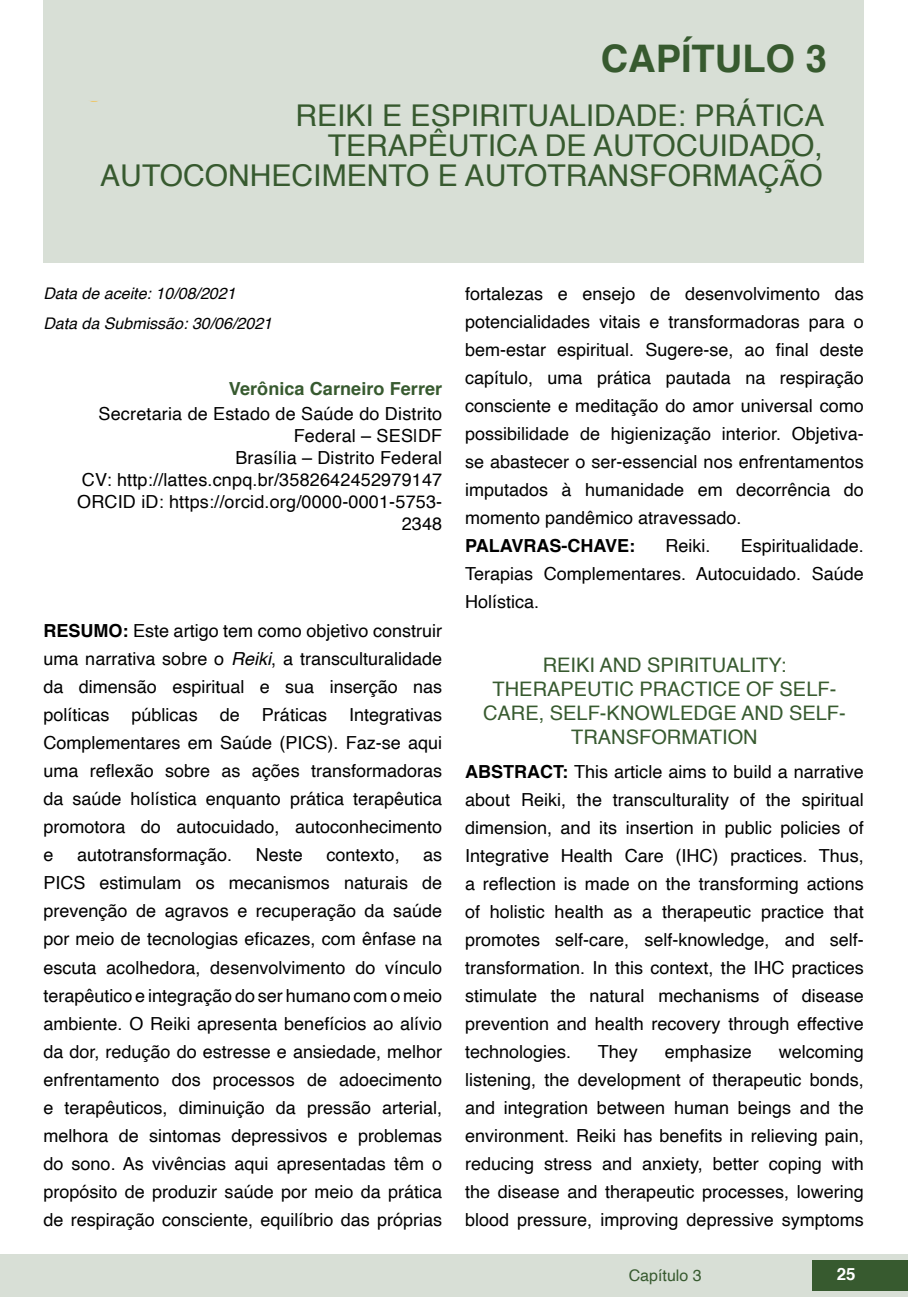
<style>
.page{position:relative;width:908px;height:1304px;background:#fff}
.page>*{position:absolute;margin:0;border:0;box-sizing:border-box;transform-origin:0 0}
.cap{font:700 38px "Helvetica";color:#375a2f}
.nome_artigos{font:30px/30px "Helvetica";color:#375a2f;text-align:right}
.título_Inglês{font:20px/24px "Helvetica";color:#375a2f;text-align:center}
.Resumos_e_PC_TXT{font:18px/28px "Helvetica";color:#000;text-align:justify}
.info_autores{font:18px/22px "Helvetica";letter-spacing:.01em;color:#000;text-align:right}
.nome_autores{font:700 18px "Helvetica";letter-spacing:.005em;color:#375a2f}
.Resumos_e_PC_TXT-2{font:700 18px "Helvetica";color:#000}
.t1{font:700 16.8px "Helvetica";color:#fff}
.data{font:italic 16px "Helvetica";color:#000}
.t2{font:16px "Helvetica";color:#375a2f}
.s1{font-weight:700}
.s2{font-style:italic}
</style>
<div class="page">
<div style="left:0;top:1254px;width:906px;height:43px;background:#d8dfd6"></div>
<div style="left:812px;top:1261px;width:95px;height:30px;background:#375a2f"></div>
<div style="left:43px;top:0;width:820px;height:263px;background:#d8dfd6"></div>
<p class="cap" style="left:600px;top:28px;width:227px">CAPÍTULO 3</p>
<p class="nome_artigos" style="left:100px;top:102px;width:725px">REIKI E ESPIRITUALIDADE: PRÁTICA<br>TERAPÊUTICA DE AUTOCUIDADO,<br>AUTOCONHECIMENTO E AUTOTRANSFORMAÇÃO</p>
<p class="data" style="left:43px;top:280px;width:194px">Data de aceite: 10/08/2021</p>
<p class="data" style="left:43px;top:311px;width:230px">Data da Submissão: 30/06/2021</p>
<p class="nome_autores" style="left:229px;top:374px;width:215px">Verônica Carneiro Ferrer</p>
<p class="info_autores" style="left:98px;top:403px;width:345px">Secretaria de Estado de Saúde do Distrito<br>Federal – SES|DF</p>
<p class="info_autores" style="left:235px;top:447px;width:208px">Brasília – Distrito Federal</p>
<p class="info_autores" style="left:82px;top:469px;width:361px">CV: http://lattes.cnpq.br/3582642452979147</p>
<p class="info_autores" style="left:77px;top:491px;width:366px">ORCID iD: https://orcid.org/0000-0001-5753-<br>2348</p>
<p class="Resumos_e_PC_TXT" style="left:43px;top:618px;width:400px"><span class="s1">RESUMO:</span> Este artigo tem como objetivo construir uma narrativa sobre o <span class="s2">Reiki</span>, a transculturalidade da dimensão espiritual e sua inserção nas políticas públicas de Práticas Integrativas Complementares em Saúde (PICS). Faz-se aqui uma reflexão sobre as ações transformadoras da saúde holística enquanto prática terapêutica promotora do autocuidado, autoconhecimento e</p>
<p class="Resumos_e_PC_TXT" style="left:77px;top:842px;width:157px">autotransformação.</p>
<p class="Resumos_e_PC_TXT" style="left:256px;top:842px;width:49px">Neste</p>
<p class="Resumos_e_PC_TXT" style="left:326px;top:842px;width:75px">contexto,</p>
<p class="Resumos_e_PC_TXT" style="left:43px;top:842px;width:400px;text-indent:380px">as PICS estimulam os mecanismos naturais de prevenção de agravos e recuperação da saúde por meio de tecnologias eficazes, com ênfase na escuta acolhedora, desenvolvimento do vínculo terapêutico e integração do ser humano com o meio ambiente. O Reiki apresenta benefícios ao alívio da dor, redução do estresse e ansiedade, melhor enfrentamento dos processos de adoecimento e terapêuticos, diminuição da pressão arterial, melhora de sintomas depressivos e problemas do sono. As vivências aqui apresentadas têm o propósito de produzir saúde por meio da prática de respiração consciente, equilíbrio das próprias</p>
<p class="Resumos_e_PC_TXT" style="left:465px;top:280px;width:400px">fortalezas e ensejo de desenvolvimento das potencialidades vitais e transformadoras para o bem-estar espiritual. Sugere-se, ao final deste capítulo, uma prática pautada na respiração consciente e meditação do amor universal como possibilidade de higienização interior. Objetiva&shy;se abastecer o ser-essencial nos enfrentamentos imputados à humanidade em decorrência do momento pandêmico atravessado.</p>
<p class="Resumos_e_PC_TXT-2" style="left:465px;top:531px;width:172px">PALAVRAS-CHAVE:</p>
<p class="Resumos_e_PC_TXT" style="left:665px;top:533px;width:46px">Reiki.</p>
<p class="Resumos_e_PC_TXT" style="left:465px;top:533px;width:400px;text-indent:276px">Espiritualidade.<br>Terapias Complementares. Autocuidado. Saúde Holística.</p>
<p class="título_Inglês" style="left:483px;top:654px;width:364px">REIKI AND SPIRITUALITY:<br>THERAPEUTIC PRACTICE OF SELF-<br>CARE, SELF-KNOWLEDGE AND SELF-<br>TRANSFORMATION</p>
<p class="Resumos_e_PC_TXT" style="left:465px;top:758px;width:400px"><span class="s1">ABSTRACT:</span> This article aims to build a narrative about Reiki, the transculturality of the spiritual dimension, and its insertion in public policies of Integrative Health Care (IHC) practices. Thus, a reflection is made on the transforming actions of holistic health as a therapeutic practice that promotes self-care, self-knowledge, and self&shy;transformation. In this context, the IHC practices stimulate the natural mechanisms of disease prevention and health recovery through effective technologies.</p>
<p class="Resumos_e_PC_TXT" style="left:597px;top:1038px;width:42px">They</p>
<p class="Resumos_e_PC_TXT" style="left:664px;top:1038px;width:89px">emphasize</p>
<p class="Resumos_e_PC_TXT" style="left:465px;top:1038px;width:400px;text-indent:314px">welcoming listening, the development of therapeutic bonds, and integration between human beings and the environment. Reiki has benefits in relieving pain, reducing stress and anxiety, better coping with the disease and therapeutic processes, lowering blood pressure, improving depressive symptoms</p>
<p class="t2" style="left:628px;top:1263px;width:74px">Capítulo 3</p>
<p class="t1" style="left:836px;top:1261px;width:20px">25</p>
</div>
